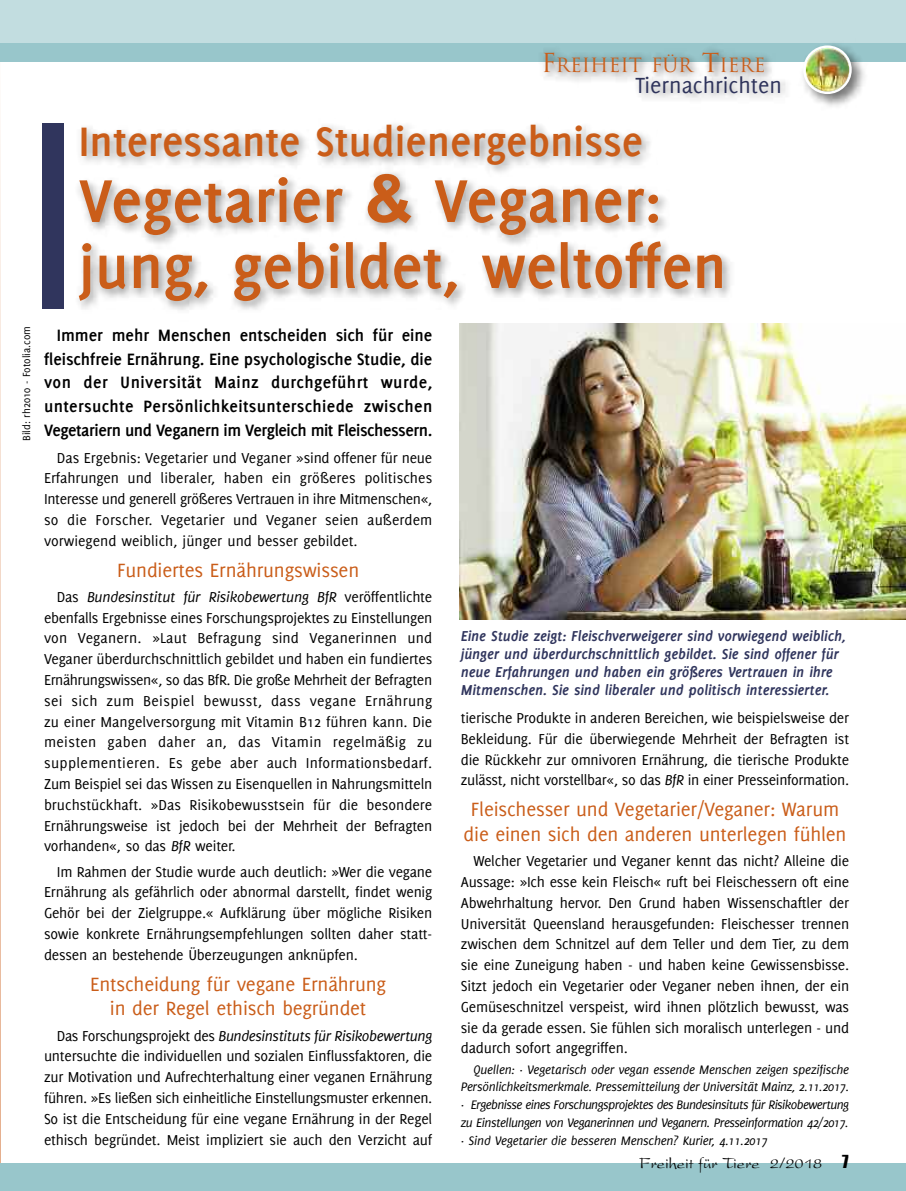
<style>
.page{position:relative;width:906px;height:1191px;background:#fff}
.page>*{position:absolute;margin:0;border:0;box-sizing:border-box;transform-origin:0 0}
.t1{font:700 66px/66px "Delicious";color:#ca5d19}
.t2{font:700 45px "Delicious";color:#ca5d19}
.t3{font:24px "Delicious";color:#30355d}
.t4{font:21px/24.8px "Delicious";letter-spacing:-.01em;color:#ca5d19;text-align:center}
.t5{font:19.2px "Trajan";color:#ca5d19}
.t6{font:700 18px/23.7px "Delicious";letter-spacing:-.025em;color:#000;text-align:justify}
.t7{font:16.5px "President";color:#000}
.t8{font:15.75px/20.9px "Delicious";letter-spacing:-.015em;color:#000;text-align:justify}
.t9{font:italic 700 15.75px/18px "Delicious";letter-spacing:-.01em;color:#30355d}
.t10{font:italic 13.5px/17.9px "Delicious";letter-spacing:-.015em;color:#000;text-align:justify}
.t11{font:11.25px "Delicious";color:#000}
.s1{font-size:25.5px}
.s2{font-family:"Arial"}
.s3{font-style:italic}
.s4{font-family:"Impact"}
</style>
<div class="page">
<svg style="left:0;top:61px;width:1px;height:1102px"></svg>
<img style="left:0;top:105px;width:1px;height:190px">
<div style="left:0;top:1163px;width:906px;height:28px;background:#98c6cb"></div>
<div style="left:0;top:0;width:906px;height:44px;background:#c2dde0"></div>
<div style="left:0;top:43px;width:906px;height:18px;background:#98c6cb"></div>
<img style="left:796px;top:52px;width:75px;height:53px">
<img style="left:803px;top:45px;width:48px;height:49px">
<img style="left:42px;top:105px;width:797px;height:205px">
<div style="left:43px;top:124px;width:21px;height:185px;background:#30355d"></div>
<img style="left:459px;top:323px;width:447px;height:296px">
<p class="t5" style="left:541px;top:54px;width:226px"><span class="s1">F</span>REIHEIT FÜR <span class="s1">T</span>IERE</p>
<h3 class="t3" style="left:635px;top:76px;width:148px">Tiernachrichten</h3>
<h2 class="t2" style="left:79px;top:125px;width:565px">Interessante Studienergebnisse</h2>
<h1 class="t1" style="left:79px;top:172px;width:649px">Vegetarier <span class="s2">&amp;</span> Veganer: jung, gebildet, weltoffen</h1>
<p class="t11" style="left:22px;top:441px;width:116px;rotate:-90deg">Bild: rh2010 - Fotolia.com</p>
<p class="t6" style="left:44px;top:324px;width:390px;text-indent:13px">Immer mehr Menschen entscheiden sich für eine fleischfreie Ernährung. Eine psychologische Studie, die von der Universität Mainz durchgeführt wurde, untersuchte Persönlichkeitsunterschiede zwischen Vegetariern und Veganern im Vergleich mit Fleischessern.</p>
<p class="t8" style="left:44px;top:448px;width:390px;text-indent:13px">Das Ergebnis: Vegetarier und Veganer »sind offener für neue Erfahrungen und liberaler, haben ein größeres politisches Interesse und generell größeres Vertrauen in ihre Mitmenschen«, so die Forscher. Vegetarier und Veganer seien außerdem vorwiegend weiblich, jünger und besser gebildet.</p>
<h3 class="t4" style="left:117px;top:559px;width:244px">Fundiertes Ernährungswissen</h3>
<p class="t8" style="left:44px;top:587px;width:390px;text-indent:13px">Das <span class="s3">Bundesinstitut für Risikobewertung BfR</span> veröffentlichte ebenfalls Ergebnisse eines Forschungsprojektes zu Einstellungen von Veganern. »Laut Befragung sind Veganerinnen und Veganer überdurchschnittlich gebildet und haben ein fundiertes Ernährungswissen«, so das BfR. Die große Mehrheit der Befragten sei sich zum Beispiel bewusst, dass vegane Ernährung zu einer Mangelversorgung mit Vitamin B12 führen kann. Die meisten gaben daher an, das Vitamin regelmäßig zu supplementieren. Es gebe aber auch Informationsbedarf.<br>Zum Beispiel sei das Wissen zu Eisenquellen in Nahrungsmitteln bruchstückhaft. »Das Risikobewusstsein für die besondere Ernährungsweise ist jedoch bei der Mehrheit der Befragten vorhanden«, so das <span class="s3">BfR</span> weiter.</p>
<p class="t8" style="left:44px;top:862px;width:390px;text-indent:13px">Im Rahmen der Studie wurde auch deutlich: »Wer die vegane Ernährung als gefährlich oder abnormal darstellt, findet wenig Gehör bei der Zielgruppe.« Aufklärung über mögliche Risiken sowie konkrete Ernährungsempfehlungen sollten daher statt&shy;dessen an bestehende Überzeugungen anknüpfen.</p>
<h3 class="t4" style="left:90px;top:972px;width:297px">Entscheidung für vegane Ernährung in der Regel ethisch begründet</h3>
<p class="t8" style="left:44px;top:1026px;width:390px;text-indent:13px">Das Forschungsprojekt des <span class="s3">Bundesinstituts für Risikobewertung </span>untersuchte die individuellen und sozialen Einflussfaktoren, die zur Motivation und Aufrechterhaltung einer veganen Ernährung führen. »Es ließen sich einheitliche Einstellungsmuster erkennen.<br>So ist die Entscheidung für eine vegane Ernährung in der Regel ethisch begründet. Meist impliziert sie auch den Verzicht auf</p>
<p class="t9" style="left:461px;top:627px;width:387px">Eine Studie zeigt: Fleischverweigerer sind vorwiegend weiblich, jünger und überdurchschnittlich gebildet. Sie sind offener für neue Erfahrungen und haben ein größeres Vertrauen in ihre Mitmenschen. Sie sind liberaler und politisch interessierter.</p>
<p class="t8" style="left:461px;top:708px;width:390px">tierische Produkte in anderen Bereichen, wie beispielsweise der Bekleidung. Für die überwiegende Mehrheit der Befragten ist die Rückkehr zur omnivoren Ernährung, die tierische Produkte zulässt, nicht vorstellbar«, so das <span class="s3">BfR</span> in einer Presseinformation.</p>
<h3 class="t4" style="left:463px;top:798px;width:384px">Fleischesser und Vegetarier/Veganer: Warum die einen sich den anderen unterlegen fühlen</h3>
<p class="t8" style="left:461px;top:851px;width:390px;text-indent:13px">Welcher Vegetarier und Veganer kennt das nicht? Alleine die Aussage: »Ich esse kein Fleisch« ruft bei Fleischessern oft eine Abwehrhaltung hervor. Den Grund haben Wissenschaftler der Universität Queensland herausgefunden: Fleischesser trennen zwischen dem Schnitzel auf dem Teller und dem Tier, zu dem sie eine Zuneigung haben - und haben keine Gewissensbisse.<br>Sitzt jedoch ein Vegetarier oder Veganer neben ihnen, der ein Gemüseschnitzel verspeist, wird ihnen plötzlich bewusst, was sie da gerade essen. Sie fühlen sich moralisch unterlegen - und dadurch sofort angegriffen.</p>
<p class="t10" style="left:461px;top:1060px;width:390px;text-indent:13px">Quellen: · Vegetarisch oder vegan essende Menschen zeigen spezifische Persönlichkeitsmerkmale. Pressemitteilung der Universität Mainz, 2.11.2017. · Ergebnisse eines Forschungsprojektes des Bundesinsituts für Risikobewertung zu Einstellungen von Veganerinnen und Veganern. Presseinformation 42/2017. · Sind Vegetarier die besseren Menschen? Kurier, 4.11.2017</p>
<p class="t7" style="left:639px;top:1158px;width:211px">Freiheit für Tiere 2/2018 <span class="s4">7</span></p>
</div>
